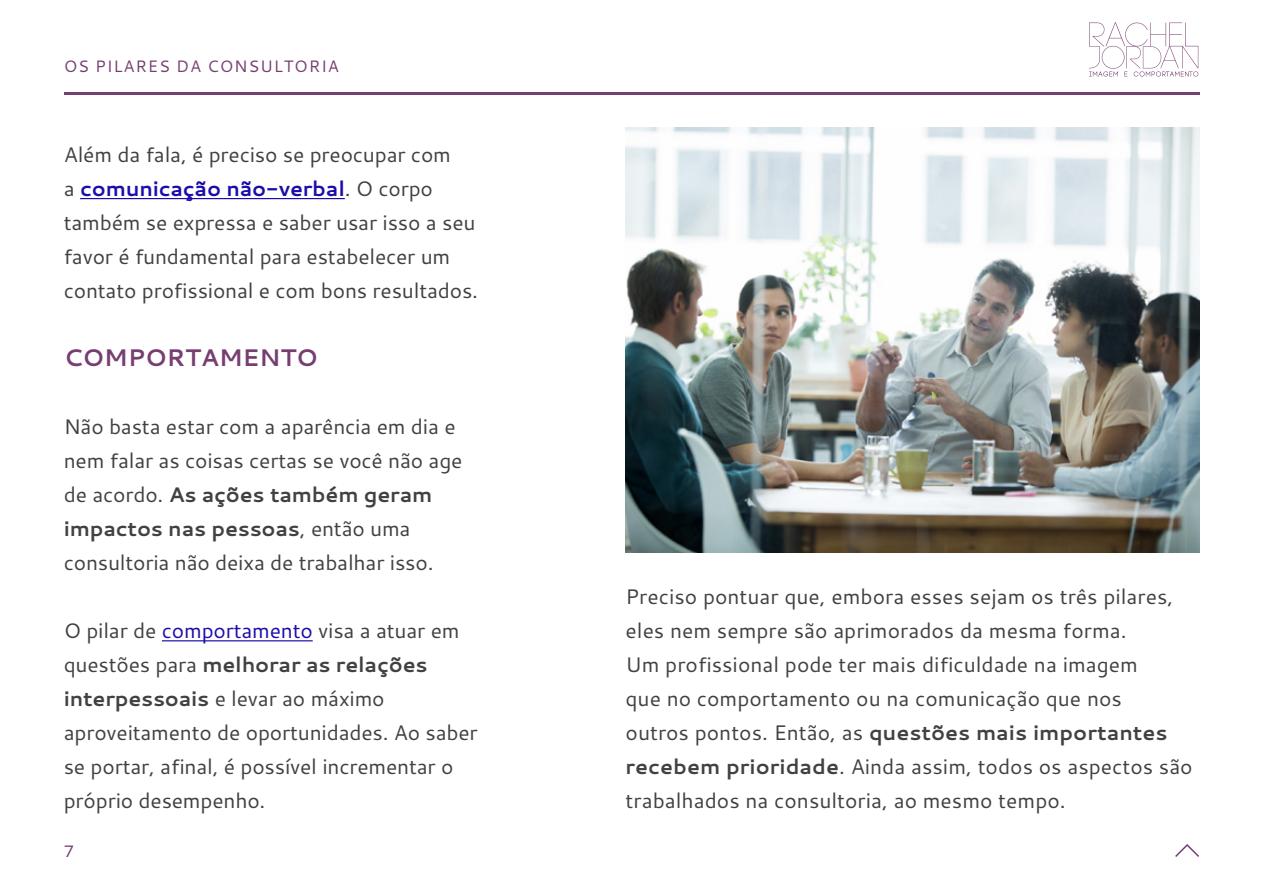
<style>
.page{position:relative;width:1263px;height:893px;background:#fff}
.page>*{position:absolute;margin:0;border:0;box-sizing:border-box;transform-origin:0 0}
.t1{font:700 24px "Cantarell";letter-spacing:-.01em;color:#773e71}
.t2{font:21px/34px "Cantarell";letter-spacing:-.01em;color:#414042}
.t3{font:16.5px "Cantarell";letter-spacing:.05em;color:#773e71}
.s1{font-weight:700;color:#1a0dab}
.s2{font-weight:700}
.s3{color:#1a0dab}
</style>
<div class="page">
<hr style="left:64px;top:92px;width:1135px;height:2px;background:#773e71">
<svg style="left:1175px;top:844px;width:24px;height:13px"></svg>
<svg style="left:1089px;top:22px;width:109px;height:55px"></svg>
<hr style="left:80px;top:198px;width:265px;height:1px;background:#1a0dab">
<hr style="left:162px;top:640px;width:151px;height:1px;background:#1a0dab">
<img style="left:626px;top:128px;width:573px;height:425px">
<p class="t3" style="left:64px;top:55px;width:277px">OS PILARES DA CONSULTORIA</p>
<p class="t2" style="left:64px;top:136px;width:416px">Além da fala, é preciso se preocupar com<br>a <span class="s1">comunicação não-verbal</span>. O corpo também se expressa e saber usar isso a seu favor é fundamental para estabelecer um contato profissional e com bons resultados.</p>
<p class="t1" style="left:64px;top:340px;width:256px">COMPORTAMENTO</p>
<p class="t2" style="left:64px;top:409px;width:400px">Não basta estar com a aparência em dia e nem falar as coisas certas se você não age de acordo. <span class="s2">As ações também geram impactos nas pessoas</span>, então uma consultoria não deixa de trabalhar isso.</p>
<p class="t2" style="left:64px;top:613px;width:415px">O pilar de <span class="s3">comportamento</span> visa a atuar em questões para <span class="s2">melhorar as relações interpessoais</span> e levar ao máximo aproveitamento de oportunidades. Ao saber se portar, afinal, é possível incrementar o próprio desempenho.</p>
<p class="t3" style="left:64px;top:839px;width:12px">7</p>
<p class="t2" style="left:626px;top:579px;width:569px">Preciso pontuar que, embora esses sejam os três pilares, eles nem sempre são aprimorados da mesma forma.<br>Um profissional pode ter mais dificuldade na imagem<br>que no comportamento ou na comunicação que nos<br>outros pontos. Então, as <span class="s2">questões mais importantes recebem prioridade</span>. Ainda assim, todos os aspectos são trabalhados na consultoria, ao mesmo tempo.</p>
</div>
